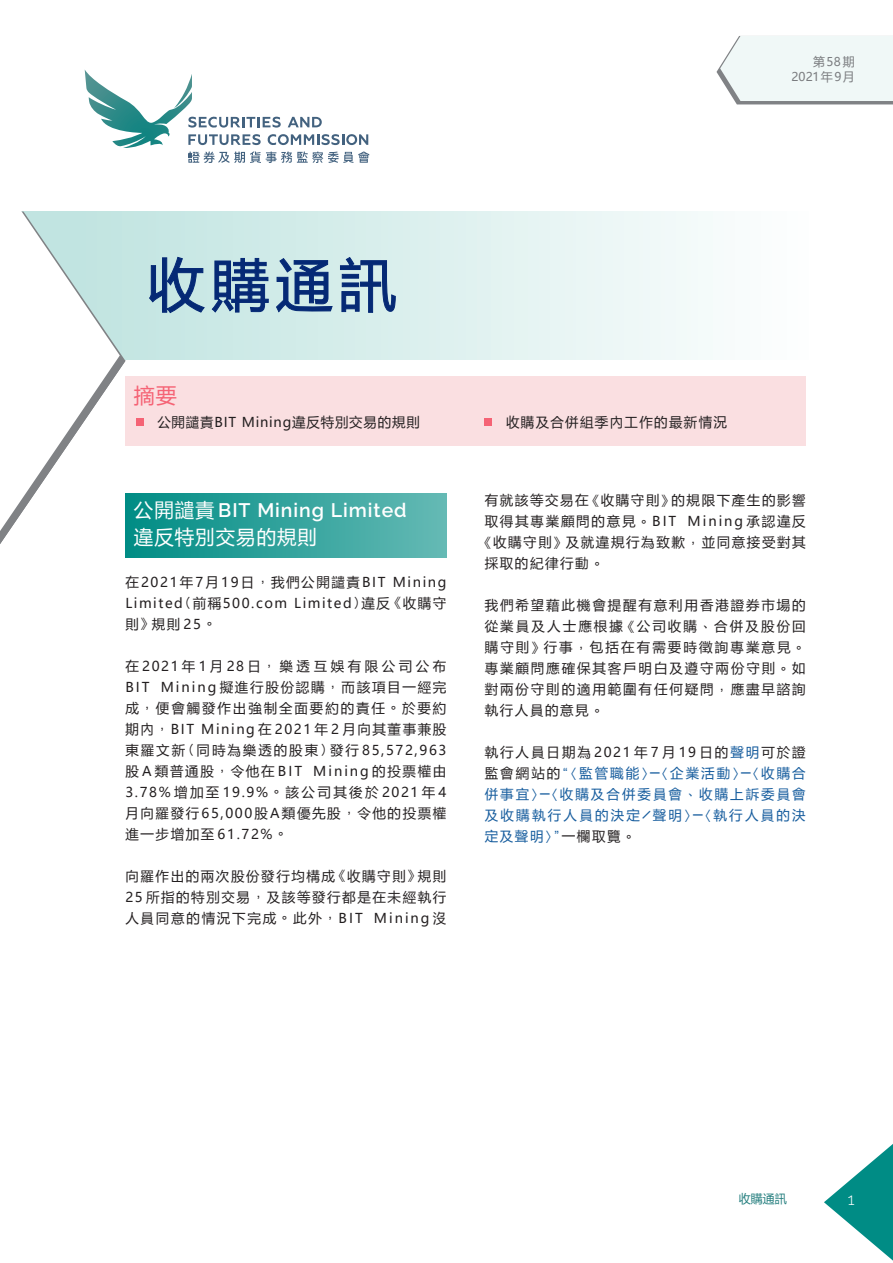
<style>
.page{position:relative;width:893px;height:1263px;background:#fff}
.page>*{position:absolute;margin:0;border:0;box-sizing:border-box;transform-origin:0 0}
.t1{font:57px "Microsoft Ya Hei";color:#052975}
.t2{font:21px "Microsoft Ya Hei";color:#f56375}
.t3{font:600 19.5px "Raleway";letter-spacing:.05em;color:#fff}
.t4{font:19.5px "Microsoft Ya Hei";letter-spacing:.05em;color:#fff}
.t5{font:300 16.5px "Raleway";color:#fff}
.t6{font:13.5px/21px "Microsoft Ya Hei";letter-spacing:.12em;color:#231f20;text-align:justify}
.t7{font:13.5px/21px "Microsoft Ya Hei";letter-spacing:.15em;color:#175d9e;text-align:justify}
.t8{font:13.5px "Microsoft Ya Hei";letter-spacing:.06em;color:#231f20}
.t9{font:13.5px "Microsoft Ya Hei";letter-spacing:.1em;color:#231f20}
.t10{font:12px/15px "Microsoft Ya Hei";letter-spacing:.095em;color:#7a7c7f;text-align:right}
.t11{font:12px "Microsoft Ya Hei";color:#278080}
.s1{font-family:"Microsoft Ya Hei";font-weight:400}
.s2{font-family:"M Hei HK";font-weight:500}
.s3{color:#231f20}
.s4{font-family:"M Hei HK";font-weight:500;color:#231f20}
</style>
<div class="page">
<svg style="left:716px;top:36px;width:177px;height:68px"></svg>
<svg style="left:824px;top:1144px;width:69px;height:117px"></svg>
<svg style="left:85px;top:70px;width:284px;height:93px"></svg>
<svg style="left:125px;top:211px;width:588px;height:149px;background:#def0ef"></svg>
<svg style="left:0;top:211px;width:125px;height:333px"></svg>
<svg style="left:149px;top:256px;width:56px;height:57px;background:#a9c9d3"></svg>
<svg style="left:211px;top:258px;width:58px;height:55px;background:#9bb9ca"></svg>
<svg style="left:276px;top:258px;width:57px;height:55px;background:#a7c3d0"></svg>
<svg style="left:340px;top:257px;width:56px;height:56px;background:#b0c9d5"></svg>
<div style="left:125px;top:376px;width:681px;height:69px;background:#fadfe1"></div>
<div style="left:136px;top:418px;width:8px;height:7px;background:#f56375"></div>
<div style="left:485px;top:419px;width:7px;height:7px;background:#f56375"></div>
<div style="left:125px;top:494px;width:321px;height:63px;background:linear-gradient(to right,#008c84,#65bab5)"></div>
<p class="t10" style="left:791px;top:53px;width:65px">第58期<br>2021年9月</p>
<h1 class="t1" style="left:148px;top:246px;width:250px">收購通訊</h1>
<h2 class="t2" style="left:134px;top:381px;width:45px">摘要</h2>
<p class="t8" style="left:157px;top:412px;width:264px">公開譴責BIT Mining違反特別交易的規則</p>
<p class="t9" style="left:506px;top:413px;width:223px">收購及合併組季內工作的最新情況</p>
<h3 class="t3" style="left:134px;top:499px;width:274px"><span class="s1">公開譴責</span> BIT Mining Limited</h3>
<h3 class="t4" style="left:134px;top:524px;width:185px">違反特別交易的規則</h3>
<p class="t6" style="left:125px;top:571px;width:323px">在2021年7月19日<span class="s2">，</span>我們公開譴責BIT Mining Limited<span class="s2">（</span>前稱500.com Limited<span class="s2">）</span>違反 <span class="s2">《</span>收購守則<span class="s2">》</span>規則 25<span class="s2">。</span></p>
<p class="t6" style="left:125px;top:655px;width:323px">在2021年1月28日<span class="s2">，</span>樂透互娛有限公司公布BIT Mining擬進行股份認購<span class="s2">，</span>而該項目一經完成<span class="s2">，</span>便會觸發作出強制全面要約的責任<span class="s2">。</span>於要約期內<span class="s2">，</span>BIT Mining在2021年2月向其董事兼股東羅文新<span class="s2">（</span>同時為樂透的股東<span class="s2">）</span>發行85,572,963股A類普通股<span class="s2">，</span>令他在BIT Mining的投票權由3.78%增加至19.9%<span class="s2">。</span>該公司其後於2021年4月向羅發行65,000股A類優先股<span class="s2">，</span>令他的投票權進一步增加至61.72%<span class="s2">。</span></p>
<p class="t6" style="left:125px;top:865px;width:323px">向羅作出的兩次股份發行均構成 <span class="s2">《</span>收購守則<span class="s2">》</span>規則25所指的特別交易<span class="s2">，</span>及該等發行都是在未經執行人員同意的情況下完成<span class="s2">。</span>此外<span class="s2">，</span>BIT Mining沒</p>
<p class="t6" style="left:485px;top:489px;width:322px">有就該等交易在 <span class="s2">《</span>收購守則<span class="s2">》</span>的規限下產生的影響</p>
<p class="t6" style="left:485px;top:510px;width:323px">取得其專業顧問的意見<span class="s2">。</span>BIT Mining承認違反</p>
<p class="t6" style="left:478px;top:531px;width:329px"><span class="s2">《</span>收購守則<span class="s2">》</span>及就違規行為致歉<span class="s2">，</span>並同意接受對其</p>
<p class="t6" style="left:485px;top:552px;width:121px">採取的紀律行動<span class="s2">。</span></p>
<p class="t6" style="left:485px;top:594px;width:323px">我們希望藉此機會提醒有意利用香港證券市場的從業員及人士應根據 <span class="s2">《</span>公司收購<span class="s2">、</span>合併及股份回購守則<span class="s2">》</span>行事<span class="s2">，</span>包括在有需要時徵詢專業意見<span class="s2">。</span>專業顧問應確保其客戶明白及遵守兩份守則<span class="s2">。</span>如對兩份守則的適用範圍有任何疑問<span class="s2">，</span>應盡早諮詢執行人員的意見<span class="s2">。</span></p>
<p class="t7" style="left:485px;top:741px;width:323px"><span class="s3">執行人員日期為2021年7月19日的</span>聲明<span class="s3">可於證監會網站的</span><span class="s2">“〈</span>監管職能<span class="s2">〉</span>─<span class="s2">〈</span>企業活動<span class="s2">〉</span>─<span class="s2">〈</span>收購合併事宜<span class="s2">〉</span>─<span class="s2">〈</span>收購及合併委員會<span class="s2">、</span>收購上訴委員會及收購執行人員的決定╱聲明<span class="s2">〉</span>─<span class="s2">〈</span>執行人員的決定及聲明<span class="s2">〉”</span><span class="s3">一欄取覽</span><span class="s4">。</span></p>
<p class="t11" style="left:739px;top:1191px;width:50px">收購通訊</p>
<p class="t5" style="left:848px;top:1190px;width:8px">1</p>
</div>
